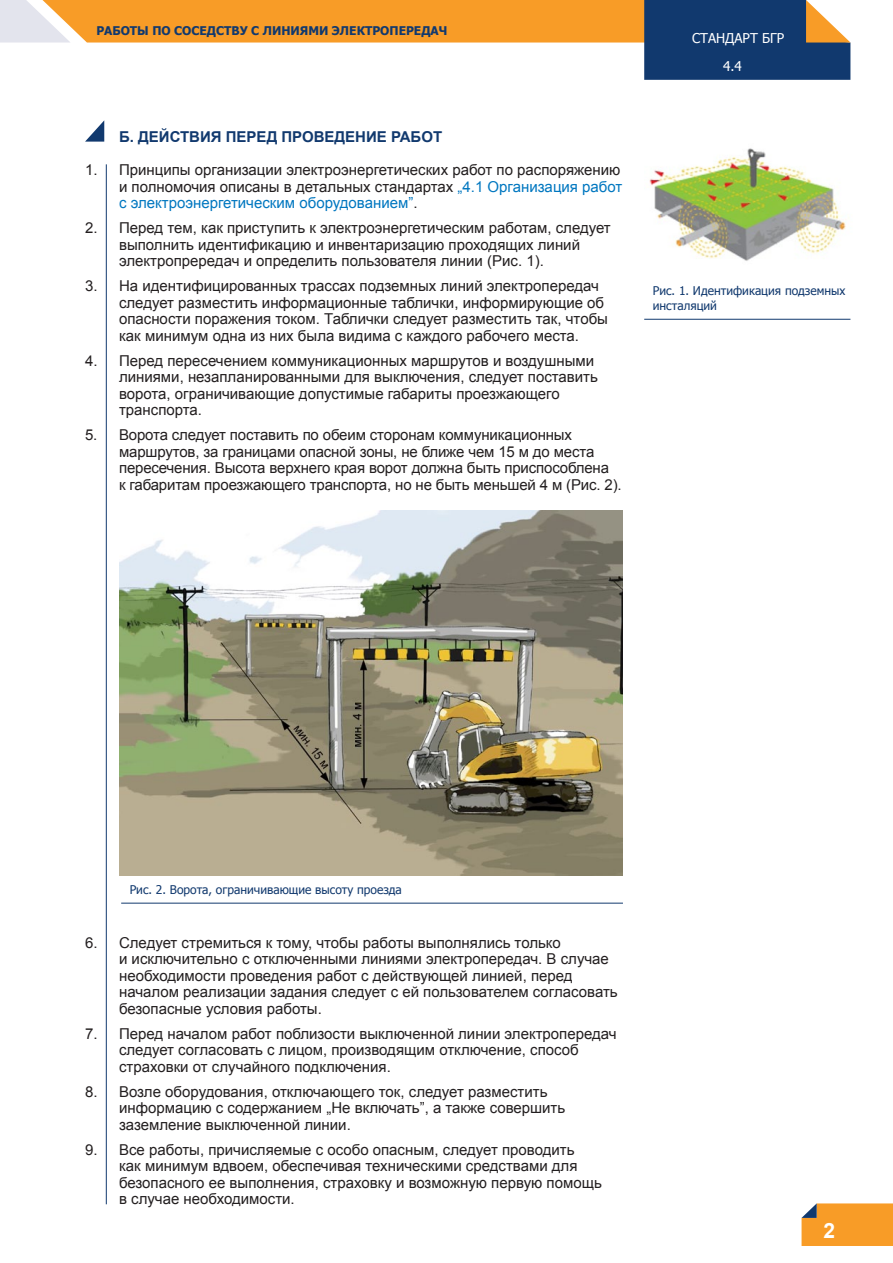
<style>
.page{position:relative;width:893px;height:1263px;background:#fff}
.page>*{position:absolute;margin:0;border:0;box-sizing:border-box;transform-origin:0 0}
.tekst{font:700 21px "Arial";color:#fff}
.Tekst_numerowany{font:15px/16.5px "Arial";color:#231f20}
.Tytulik{font:700 15px "Arial";color:#11396e}
.t1{font:13.5px "Tahoma";color:#fff}
.podpis_zdjęcia{font:12px/15px "Tahoma";color:#11396e}
.t2{font:700 12px "Tahoma";color:#11396e}
.s1{color:#0077c0}
</style>
<div class="page">
<svg style="left:801px;top:1203px;width:92px;height:43px;background:#f19d32"></svg>
<svg style="left:0;top:0;width:850px;height:80px"></svg>
<img style="left:120px;top:510px;width:503px;height:366px">
<hr style="left:121px;top:903px;width:502px;height:1px;background:#11396e">
<hr style="left:106px;top:164px;width:1px;height:1040px;background:#11396e">
<svg style="left:85px;top:120px;width:19px;height:22px"></svg>
<hr style="left:644px;top:319px;width:206px;height:1px;background:#11396e">
<img style="left:649px;top:148px;width:200px;height:113px">
<p class="t2" style="left:96px;top:23px;width:352px">РАБОТЫ ПО СОСЕДСТВУ С ЛИНИЯМИ ЭЛЕКТРОПЕРЕДАЧ</p>
<p class="Tytulik" style="left:119px;top:126px;width:325px">Б. ДЕЙСТВИЯ ПЕРЕД ПРОВЕДЕНИЕ РАБОТ</p>
<p class="Tekst_numerowany" style="left:119px;top:162px;width:505px;text-indent:-34px">1. Принципы организации электроэнергетических работ по распоряжению и полномочия описаны в детальных стандартах <span class="s1">„4.1 Организация работ с электроэнергетическим оборудованием”</span>.</p>
<p class="Tekst_numerowany" style="left:119px;top:220px;width:493px;text-indent:-34px">2. Перед тем, как приступить к электроэнергетическим работам, следует выполнить идентификацию и инвентаризацию проходящих линий электропрередач и определить пользователя линии (Рис. 1).</p>
<p class="Tekst_numerowany" style="left:119px;top:278px;width:490px;text-indent:-34px">3. На идентифицированных трассах подземных линий электропередач следует разместить информационные таблички, информирующие об опасности поражения током. Таблички следует разместить так, чтобы как минимум одна из них была видима с каждого рабочего места.</p>
<p class="Tekst_numerowany" style="left:119px;top:352px;width:480px;text-indent:-34px">4. Перед пересечением коммуникационных маршрутов и воздушными линиями, незапланированными для выключения, следует поставить ворота, ограничивающие допустимые габариты проезжающего транспорта.</p>
<p class="Tekst_numerowany" style="left:119px;top:427px;width:504px;text-indent:-34px">5. Ворота следует поставить по обеим сторонам коммуникационных маршрутов, за границами опасной зоны, не ближе чем 15 м до места пересечения. Высота верхнего края ворот должна быть приспособлена<br>к габаритам проезжающего транспорта, но не быть меньшей 4 м (Рис. 2).</p>
<p class="t1" style="left:692px;top:29px;width:94px">СТАНДАРТ БГР</p>
<p class="t1" style="left:723px;top:57px;width:20px">4.4</p>
<p class="podpis_zdjęcia" style="left:653px;top:283px;width:194px">Рис. 1. Идентификация подземных инсталяций</p>
<p class="podpis_zdjęcia" style="left:130px;top:882px;width:274px">Рис. 2. Ворота, ограничивающие высоту проезда</p>
<p class="Tekst_numerowany" style="left:119px;top:934px;width:500px;text-indent:-34px">6. Следует стремиться к тому, чтобы работы выполнялись только<br>и исключительно с отключенными линиями электропередач. В случае необходимости проведения работ с действующей линией, перед началом реализации задания следует с ей пользователем согласовать безопасные условия работы.</p>
<p class="Tekst_numerowany" style="left:119px;top:1025px;width:499px;text-indent:-34px">7. Перед началом работ поблизости выключенной линии электропередач следует согласовать с лицом, производящим отключение, способ страховки от случайного подключения.</p>
<p class="Tekst_numerowany" style="left:119px;top:1083px;width:448px;text-indent:-34px">8. Возле оборудования, отключающего ток, следует разместить информацию с содержанием „Не включать”, а также совершить заземление выключенной линии.</p>
<p class="Tekst_numerowany" style="left:119px;top:1141px;width:484px;text-indent:-34px">9. Все работы, причисляемые с особо опасным, следует проводить<br>как минимум вдвоем, обеспечивая техническими средствами для безопасного ее выполнения, страховку и возможную первую помощь в случае необходимости.</p>
<p class="tekst" style="left:823px;top:1217px;width:13px">2</p>
</div>
